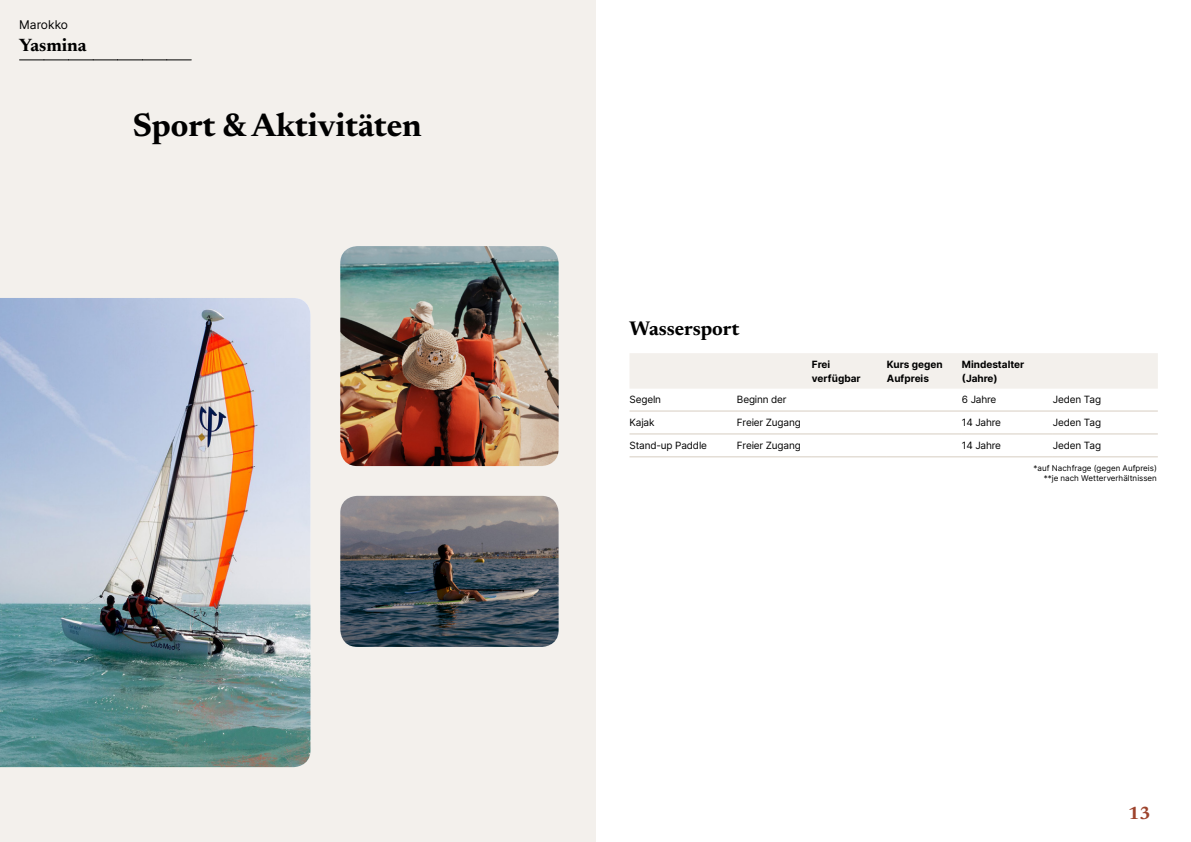
<style>
.page{position:relative;width:1191px;height:842px;background:#fff}
.page>*{position:absolute;margin:0;border:0;box-sizing:border-box;transform-origin:0 0}
.t1{font:700 33px "Newsreader 24 pt";color:#000}
.t2{font:700 20px "Newsreader 24 pt";color:#000}
.t3{font:700 18px "Newsreader 24 pt";color:#000}
.t4{font:700 18px "Newsreader 24 pt";color:#9d432c}
.t5{font:12px "Inter";color:#000}
.t6{font:10px "Inter";letter-spacing:-.015em;color:#000}
.t7{font:700 10px/14px "Inter";color:#000}
.t8{font:8px/9.6px "Inter";color:#000;text-align:right}
</style>
<div class="page">
<div style="left:0;top:0;width:595px;height:842px;background:#f3f0ec"></div>
<img style="left:340px;top:246px;width:218px;height:220px">
<img style="left:0;top:298px;width:310px;height:469px">
<img style="left:340px;top:496px;width:218px;height:151px">
<svg style="left:20px;top:60px;width:171px;height:1px"></svg>
<div style="left:630px;top:353px;width:527px;height:36px;background:#f3f0ec"></div>
<hr style="left:629px;top:410px;width:108px;height:1px;background:#d7cdc1">
<hr style="left:737px;top:410px;width:75px;height:1px;background:#d7cdc1">
<hr style="left:812px;top:410px;width:75px;height:1px;background:#d7cdc1">
<hr style="left:887px;top:410px;width:75px;height:1px;background:#d7cdc1">
<hr style="left:962px;top:410px;width:91px;height:1px;background:#d7cdc1">
<hr style="left:1053px;top:410px;width:104px;height:1px;background:#d7cdc1">
<hr style="left:629px;top:433px;width:108px;height:1px;background:#d7cdc1">
<hr style="left:737px;top:433px;width:75px;height:1px;background:#d7cdc1">
<hr style="left:812px;top:433px;width:75px;height:1px;background:#d7cdc1">
<hr style="left:887px;top:433px;width:75px;height:1px;background:#d7cdc1">
<hr style="left:962px;top:433px;width:91px;height:1px;background:#d7cdc1">
<hr style="left:1053px;top:433px;width:104px;height:1px;background:#d7cdc1">
<hr style="left:629px;top:456px;width:108px;height:1px;background:#d7cdc1">
<hr style="left:737px;top:456px;width:75px;height:1px;background:#d7cdc1">
<hr style="left:812px;top:456px;width:75px;height:1px;background:#d7cdc1">
<hr style="left:887px;top:456px;width:75px;height:1px;background:#d7cdc1">
<hr style="left:962px;top:456px;width:91px;height:1px;background:#d7cdc1">
<hr style="left:1053px;top:456px;width:104px;height:1px;background:#d7cdc1">
<p class="t5" style="left:19px;top:15px;width:50px">Marokko</p>
<h3 class="t3" style="left:19px;top:32px;width:69px">Yasmina</h3>
<h1 class="t1" style="left:133px;top:101px;width:290px">Sport &amp; Aktivitäten</h1>
<h2 class="t2" style="left:629px;top:314px;width:111px">Wassersport</h2>
<p class="t7" style="left:812px;top:357px;width:50px">Frei verfügbar</p>
<p class="t7" style="left:887px;top:357px;width:57px">Kurs gegen<br>Aufpreis</p>
<p class="t7" style="left:962px;top:357px;width:64px">Mindestalter (Jahre)</p>
<p class="t6" style="left:629px;top:392px;width:33px">Segeln</p>
<p class="t6" style="left:737px;top:392px;width:51px">Beginn der</p>
<p class="t6" style="left:962px;top:392px;width:36px">6 Jahre</p>
<p class="t6" style="left:1053px;top:392px;width:50px">Jeden Tag</p>
<p class="t6" style="left:629px;top:415px;width:27px">Kajak</p>
<p class="t6" style="left:737px;top:415px;width:65px">Freier Zugang</p>
<p class="t6" style="left:962px;top:415px;width:41px">14 Jahre</p>
<p class="t6" style="left:1053px;top:415px;width:50px">Jeden Tag</p>
<p class="t6" style="left:629px;top:438px;width:79px">Stand-up Paddle</p>
<p class="t6" style="left:737px;top:438px;width:65px">Freier Zugang</p>
<p class="t6" style="left:962px;top:438px;width:41px">14 Jahre</p>
<p class="t6" style="left:1053px;top:438px;width:50px">Jeden Tag</p>
<p class="t8" style="left:1033px;top:464px;width:125px">*auf Nachfrage (gegen Aufpreis) **je nach Wetterverhältnissen</p>
<h3 class="t4" style="left:1128px;top:800px;width:24px">13</h3>
</div>
